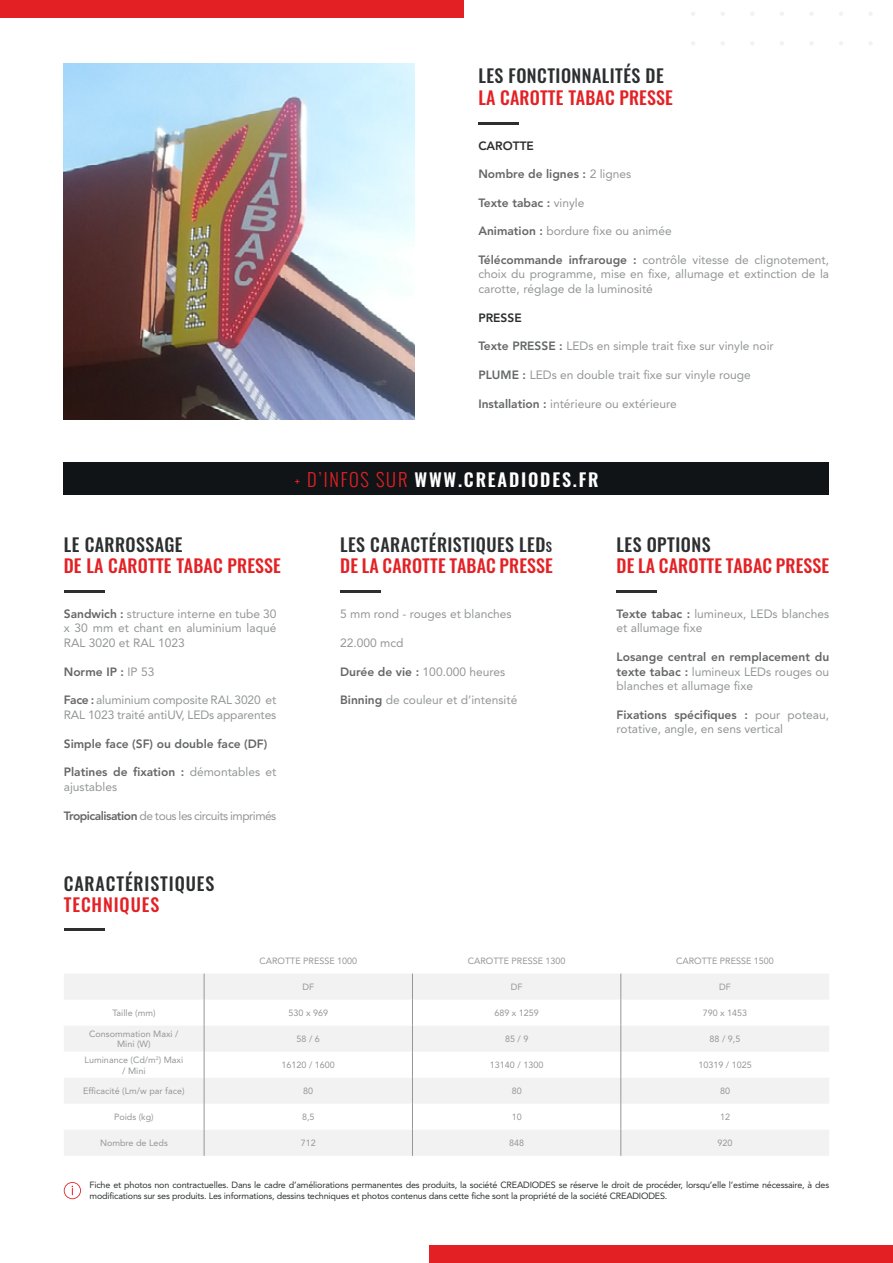
<style>
.page{position:relative;width:893px;height:1263px;background:#fff}
.page>*{position:absolute;margin:0;border:0;box-sizing:border-box;transform-origin:0 0}
.t1{font:500 18px/21.6px "Oswald";letter-spacing:.025em;color:#2c2e2f}
.t2{font:500 18px "Oswald";letter-spacing:.01em;color:#e32125}
.t3{font:600 18px "Oswald";letter-spacing:.1em;color:#fff}
.t4{font:500 18px "Oswald";letter-spacing:.05em;color:#2c2e2f}
.t5{font:500 18px "Oswald";letter-spacing:.05em;color:#e32125}
.t6{font:12px/14.4px "Avenir LT Pro";color:#939696}
.t7{font:800 12px "Avenir LT Pro";color:#656766}
.t8{font:12px "Avenir LT Pro";letter-spacing:-.04em;color:#939696}
.t9{font:800 12px "Avenir LT Pro";color:#2c2e2f}
.t10{font:9px/10.8px "Avenir LT Pro";letter-spacing:-.02em;color:#303232}
.t11{font:9px/10.8px "Avenir LT Pro";color:#939696;text-align:center}
.s1{font-weight:400;color:#939696}
.s2{font-weight:800;color:#656766}
.s3{font-weight:300;color:#e32125}
.s4{font-size:12.6px}
.s5{color:#e32125}
</style>
<div class="page">
<svg style="left:721px;top:12px;width:4px;height:4px"></svg>
<svg style="left:691px;top:12px;width:4px;height:4px"></svg>
<svg style="left:839px;top:12px;width:4px;height:4px"></svg>
<svg style="left:780px;top:12px;width:4px;height:4px"></svg>
<svg style="left:691px;top:41px;width:4px;height:4px"></svg>
<svg style="left:839px;top:41px;width:4px;height:4px"></svg>
<svg style="left:780px;top:41px;width:4px;height:4px"></svg>
<hr style="left:478px;top:122px;width:41px;height:3px;background:#2c2e2f">
<div style="left:429px;top:1246px;width:464px;height:17px;background:#e32125"></div>
<img style="left:64px;top:64px;width:351px;height:356px">
<div style="left:64px;top:462px;width:765px;height:33px;background:#111417"></div>
<hr style="left:64px;top:590px;width:40px;height:3px;background:#2c2e2f">
<hr style="left:340px;top:590px;width:41px;height:3px;background:#2c2e2f">
<hr style="left:617px;top:590px;width:40px;height:3px;background:#2c2e2f">
<hr style="left:64px;top:928px;width:40px;height:3px;background:#2c2e2f">
<svg style="left:64px;top:1182px;width:17px;height:17px"></svg>
<div style="left:0;top:0;width:463px;height:17px;background:#e32125"></div>
<svg style="left:64px;top:973px;width:765px;height:79px;fill:#f2f2f3"></svg>
<svg style="left:64px;top:1078px;width:765px;height:78px;fill:#f2f2f3"></svg>
<svg style="left:204px;top:973px;width:1px;height:183px"></svg>
<svg style="left:412px;top:973px;width:1px;height:183px"></svg>
<svg style="left:621px;top:973px;width:1px;height:183px"></svg>
<h1 class="t1" style="left:478px;top:64px;width:187px">LES FONCTIONNALITÉS DE</h1>
<h1 class="t2" style="left:478px;top:82px;width:196px">LA CAROTTE TABAC PRESSE</h1>
<p class="t9" style="left:478px;top:138px;width:57px">CAROTTE</p>
<p class="t7" style="left:478px;top:167px;width:154px">Nombre de lignes : <span class="s1">2 lignes</span></p>
<p class="t7" style="left:478px;top:196px;width:108px">Texte tabac : <span class="s1">vinyle</span></p>
<p class="t6" style="left:478px;top:224px;width:195px"><span class="s2">Animation :</span> bordure fixe ou animée</p>
<p class="t6" style="left:478px;top:252px;width:352px;text-align:justify"><span class="s2">Télécommande infrarouge :</span> contrôle vitesse de clignotement, choix du programme, mise en fixe, allumage et extinction de la carotte, réglage de la luminosité</p>
<p class="t9" style="left:478px;top:310px;width:45px">PRESSE</p>
<p class="t6" style="left:478px;top:339px;width:297px"><span class="s2">Texte PRESSE :</span> LEDs en simple trait fixe sur vinyle noir</p>
<p class="t6" style="left:478px;top:368px;width:274px"><span class="s2">PLUME :</span> LEDs en double trait fixe sur vinyle rouge</p>
<p class="t6" style="left:478px;top:396px;width:200px"><span class="s2">Installation :</span> intérieure ou extérieure</p>
<h1 class="t3" style="left:294px;top:467px;width:306px"><span class="s3">+ D’INFOS SUR</span> WWW.CREADIODES.FR</h1>
<h1 class="t1" style="left:64px;top:532px;width:120px">LE CARROSSAGE</h1>
<h1 class="t2" style="left:64px;top:550px;width:218px">DE LA CAROTTE TABAC PRESSE</h1>
<p class="t6" style="left:64px;top:607px;width:214px;text-align:justify"><span class="s2">Sandwich :</span> structure interne en tube 30 x 30 mm et chant en aluminium laqué RAL 3020 et RAL 1023</p>
<p class="t7" style="left:64px;top:664px;width:92px">Norme IP : <span class="s1">IP 53</span></p>
<p class="t6" style="left:64px;top:693px;width:214px"><span class="s2">Face :</span> aluminium composite RAL 3020 et<br>RAL 1023 traité antiUV, LEDs apparentes</p>
<p class="t7" style="left:64px;top:736px;width:205px">Simple face (SF) ou double face (DF)</p>
<p class="t6" style="left:64px;top:765px;width:214px"><span class="s2">Platines de fixation :</span> démontables et ajustables</p>
<p class="t8" style="left:64px;top:808px;width:214px"><span class="s2">Tropicalisation</span> de tous les circuits imprimés</p>
<h1 class="t1" style="left:340px;top:532px;width:214px">LES CARACTÉRISTIQUES LED<span class="s4">s<br></span><span class="s5">DE LA CAROTTE TABAC PRESSE</span></h1>
<h1 class="t1" style="left:617px;top:532px;width:95px">LES OPTIONS</h1>
<h1 class="t2" style="left:617px;top:550px;width:214px">DE LA CAROTTE TABAC PRESSE</h1>
<p class="t6" style="left:340px;top:607px;width:173px">5 mm rond - rouges et blanches</p>
<p class="t6" style="left:340px;top:635px;width:65px">22.000 mcd</p>
<p class="t6" style="left:340px;top:664px;width:166px"><span class="s2">Durée de vie :</span> 100.000 heures</p>
<p class="t6" style="left:340px;top:693px;width:179px"><span class="s2">Binning</span> de couleur et d’intensité</p>
<p class="t6" style="left:617px;top:607px;width:214px"><span class="s2">Texte tabac :</span> lumineux, LEDs blanches et allumage fixe</p>
<p class="t6" style="left:617px;top:650px;width:214px;text-align:justify"><span class="s2">Losange central en remplacement du texte tabac :</span> lumineux LEDs rouges ou blanches et allumage fixe</p>
<p class="t6" style="left:617px;top:707px;width:214px"><span class="s2">Fixations spécifiques :</span> pour poteau, rotative, angle, en sens vertical</p>
<h1 class="t4" style="left:64px;top:867px;width:152px">CARACTÉRISTIQUES</h1>
<h1 class="t5" style="left:64px;top:889px;width:97px">TECHNIQUES</h1>
<p class="t11" style="left:259px;top:955px;width:99px">CAROTTE PRESSE 1000</p>
<p class="t11" style="left:468px;top:955px;width:99px">CAROTTE PRESSE 1300</p>
<p class="t11" style="left:676px;top:955px;width:99px">CAROTTE PRESSE 1500</p>
<p class="t11" style="left:302px;top:981px;width:13px">DF</p>
<p class="t11" style="left:511px;top:981px;width:13px">DF</p>
<p class="t11" style="left:719px;top:981px;width:13px">DF</p>
<p class="t11" style="left:112px;top:1007px;width:45px">Taille (mm)</p>
<p class="t11" style="left:289px;top:1007px;width:41px">530 x 969</p>
<p class="t11" style="left:494px;top:1007px;width:46px">689 x 1259</p>
<p class="t11" style="left:703px;top:1007px;width:46px">790 x 1453</p>
<p class="t11" style="left:89px;top:1028px;width:91px">Consommation Maxi /<br>Mini (W)</p>
<p class="t11" style="left:297px;top:1033px;width:25px">58 / 6</p>
<p class="t11" style="left:505px;top:1033px;width:25px">85 / 9</p>
<p class="t11" style="left:710px;top:1033px;width:32px">88 / 9,5</p>
<p class="t11" style="left:85px;top:1054px;width:100px">Luminance (Cd/m<sup>2</sup>) Maxi / Mini</p>
<p class="t11" style="left:282px;top:1059px;width:55px">16120 / 1600</p>
<p class="t11" style="left:490px;top:1059px;width:55px">13140 / 1300</p>
<p class="t11" style="left:698px;top:1059px;width:55px">10319 / 1025</p>
<p class="t11" style="left:83px;top:1085px;width:103px">Efficacité (Lm/w par face)</p>
<p class="t11" style="left:303px;top:1085px;width:12px">80</p>
<p class="t11" style="left:512px;top:1085px;width:12px">80</p>
<p class="t11" style="left:720px;top:1085px;width:12px">80</p>
<p class="t11" style="left:114px;top:1111px;width:41px">Poids (kg)</p>
<p class="t11" style="left:302px;top:1111px;width:14px">8,5</p>
<p class="t11" style="left:512px;top:1111px;width:12px">10</p>
<p class="t11" style="left:720px;top:1111px;width:12px">12</p>
<p class="t11" style="left:100px;top:1137px;width:69px">Nombre de Leds</p>
<p class="t11" style="left:301px;top:1137px;width:17px">712</p>
<p class="t11" style="left:509px;top:1137px;width:17px">848</p>
<p class="t11" style="left:717px;top:1137px;width:17px">920</p>
<p class="t10" style="left:90px;top:1180px;width:741px">Fiche et photos non contractuelles. Dans le cadre d’améliorations permanentes des produits, la société CREADIODES se réserve le droit de procéder, lorsqu’elle l’estime nécessaire, à des modifications sur ses produits. Les informations, dessins techniques et photos contenus dans cette fiche sont la propriété de la société CREADIODES.</p>
</div>
